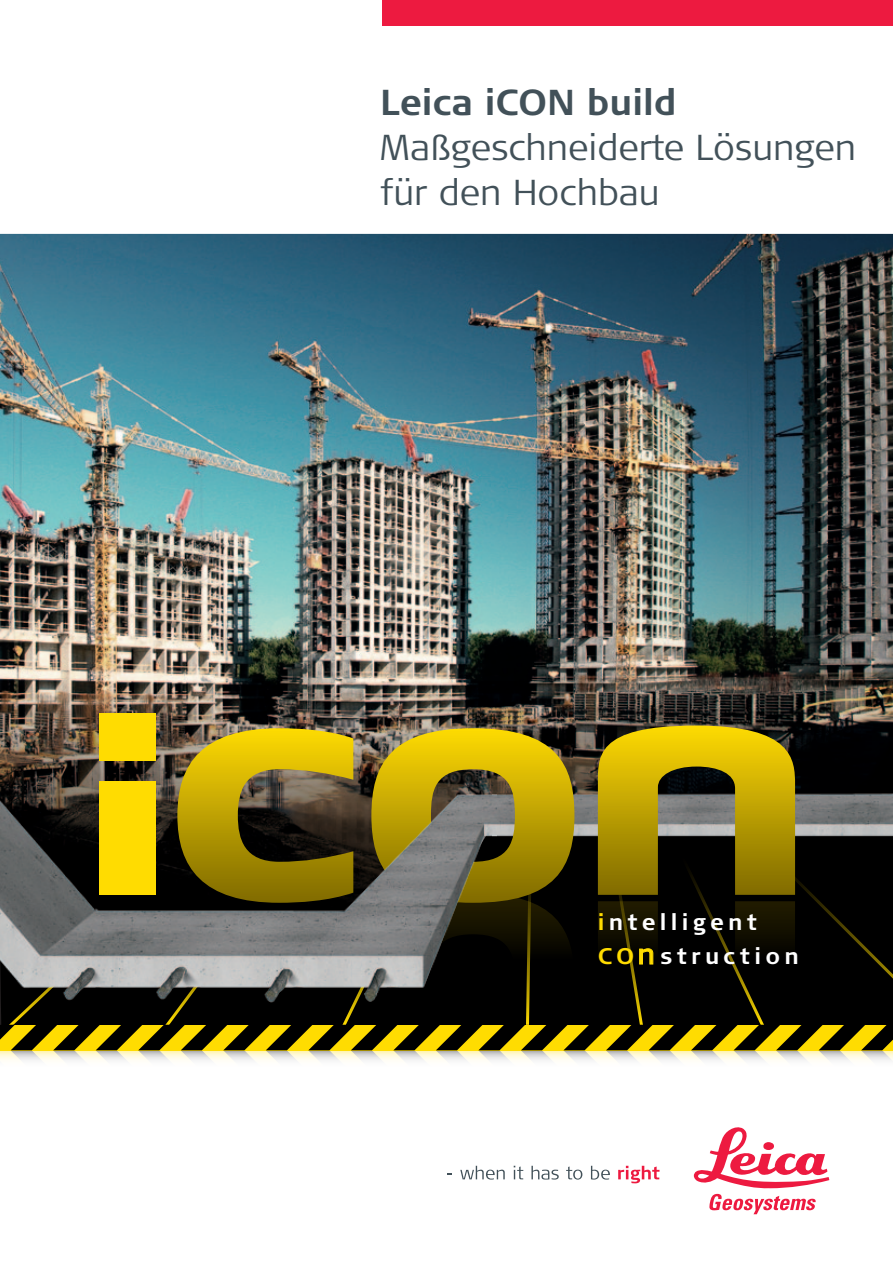
<style>
.page{position:relative;width:893px;height:1263px;background:#fff}
.page>*{position:absolute;margin:0;border:0;box-sizing:border-box;transform-origin:0 0}
.t1{font:300 36px/45px "Signa Column";color:#425159}
.t2{font:700 36px "Signa Column";color:#425159}
.t3{font:700 22.5px/34.2px "Signa Column";letter-spacing:.19em;color:#fff}
.s1{color:#ffdc01}
.s2{font-weight:400;font-size:28.5px;color:#ffdc01}
</style>
<div class="page">
<svg style="left:460px;top:1166px;width:45px;height:13px"></svg>
<svg style="left:514px;top:1166px;width:9px;height:13px"></svg>
<svg style="left:531px;top:1166px;width:28px;height:13px"></svg>
<svg style="left:566px;top:1166px;width:16px;height:13px"></svg>
<svg style="left:591px;top:1166px;width:19px;height:13px"></svg>
<svg style="left:618px;top:1166px;width:41px;height:17px"></svg>
<svg style="left:694px;top:1127px;width:135px;height:87px"></svg>
<div style="left:383px;top:0;width:510px;height:26px;background:#ed1a40"></div>
<img style="left:0;top:234px;width:893px;height:425px">
<img style="left:0;top:659px;width:893px;height:66px">
<div style="left:99px;top:713px;width:57px;height:47px;background:#ffdc01"></div>
<svg style="left:0;top:725px;width:893px;height:335px;background:#635927"></svg>
<p class="t2" style="left:380px;top:81px;width:298px">Leica iCON build</p>
<p class="t1" style="left:380px;top:125px;width:477px">Maßgeschneiderte Lösungen für den Hochbau</p>
<p class="t3" style="left:598px;top:905px;width:203px"><span class="s1">i</span>ntelligent<br><span class="s1">CO</span><span class="s2">n</span>struction</p>
</div>
